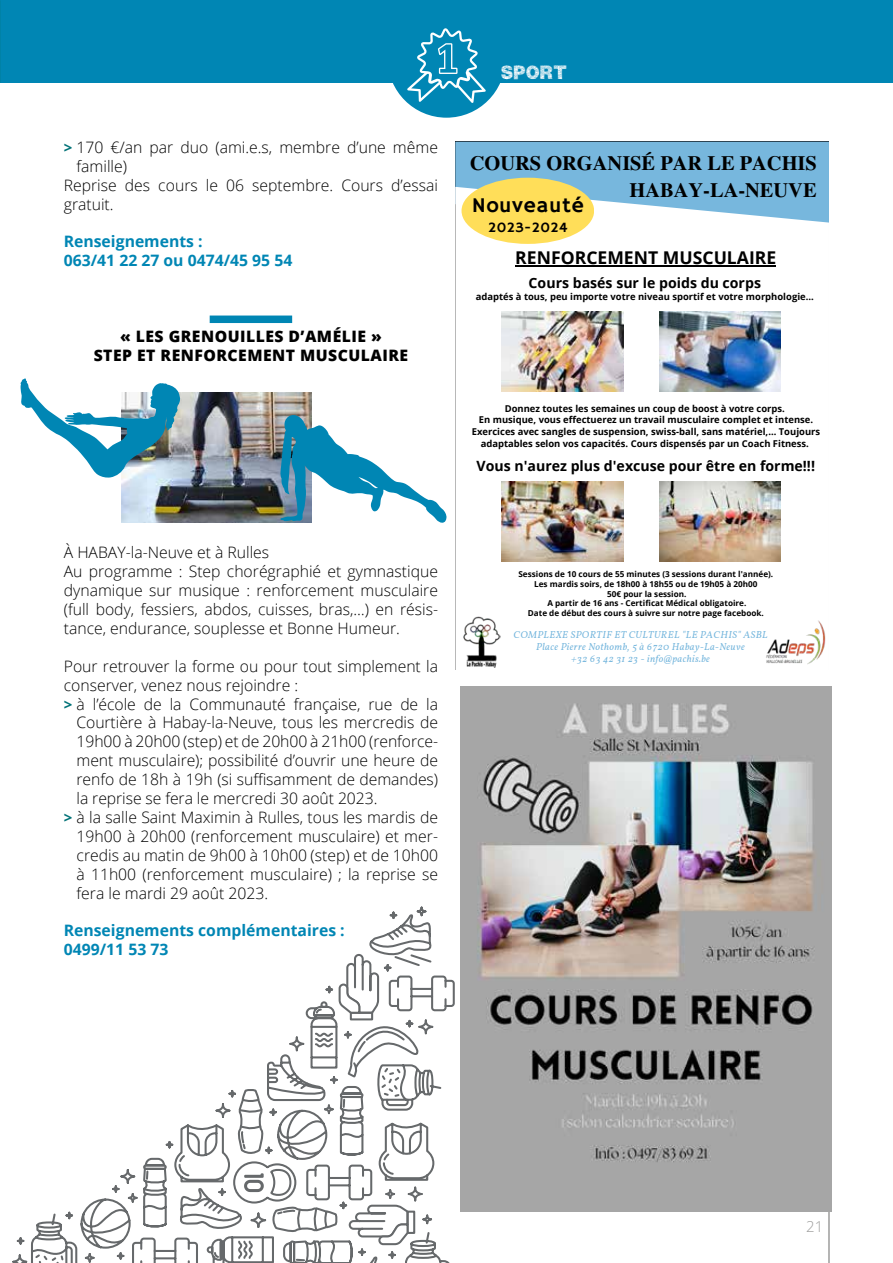
<style>
.page{position:relative;width:893px;height:1263px;background:#fff}
.page>*{position:absolute;margin:0;border:0;box-sizing:border-box;transform-origin:0 0}
.t1{font:21.45px "Hammersmith One";letter-spacing:.02em;color:#000}
.t2{font:700 20.4px "Te X Gyre Termes";color:#000}
.t3{font:700 17.55px "Open Sans";color:#000}
.t4{font:300 15.75px/18.9px "Open Sans";color:#000}
.t5{font:700 15.75px/18.9px "Open Sans";color:#0086b4}
.t6{font:800 15.75px/18.9px "Open Sans";letter-spacing:.03em;color:#000;text-align:center}
.t7{font:15.75px "Plaid";letter-spacing:.03em;color:#fff}
.t8{font:300 15px "Open Sans";color:#9d9d9c}
.t9{font:14.4px "Hammersmith One";letter-spacing:.02em;color:#000}
.t10{font:700 14.1px "Open Sans";color:#000}
.t11{font:italic 10.05px/11.9px "Vollkorn";letter-spacing:.04em;color:#77b7dd;text-align:center}
.t12{font:700 9.45px/11.9px "Open Sans";color:#000;text-align:center}
.t13{font:700 8.1px/9.6px "Open Sans";color:#000;text-align:center}
.s1{font-weight:700;font-size:15px;color:#007277}
</style>
<div class="page">
<hr style="left:828px;top:1211px;width:2px;height:52px;background:#9d9d9c">
<div style="left:0;top:0;width:893px;height:83px;background:#0086b4"></div>
<div style="left:388px;top:0;width:117px;height:118px;background:#0086b4;border-radius:50%"></div>
<svg style="left:407px;top:28px;width:79px;height:75px"></svg>
<div style="left:210px;top:315px;width:82px;height:8px;background:#0086b4"></div>
<svg style="left:455px;top:244px;width:326px;height:426px"></svg>
<svg style="left:455px;top:142px;width:374px;height:102px"></svg>
<img style="left:461px;top:612px;width:39px;height:55px">
<img style="left:763px;top:619px;width:63px;height:49px">
<img style="left:502px;top:312px;width:121px;height:80px">
<img style="left:659px;top:312px;width:122px;height:80px">
<img style="left:502px;top:482px;width:121px;height:80px">
<img style="left:659px;top:482px;width:122px;height:80px">
<hr style="left:515px;top:265px;width:261px;height:2px;background:#000">
<img style="left:461px;top:687px;width:371px;height:524px">
<img style="left:121px;top:392px;width:190px;height:131px">
<svg style="left:280px;top:415px;width:167px;height:108px"></svg>
<svg style="left:20px;top:378px;width:160px;height:100px"></svg>
<svg style="left:12px;top:912px;width:440px;height:351px"></svg>
<svg style="left:338px;top:953px;width:42px;height:68px"></svg>
<svg style="left:80px;top:1021px;width:352px;height:242px"></svg>
<p class="t4" style="left:64px;top:137px;width:376px"><span class="s1">&gt;</span> 170 €/an par duo (ami.e.s, membre d’une même</p>
<p class="t4" style="left:77px;top:156px;width:52px">famille)</p>
<p class="t4" style="left:64px;top:175px;width:376px">Reprise des cours le 06 septembre. Cours d’essai</p>
<p class="t4" style="left:64px;top:194px;width:51px">gratuit.</p>
<p class="t5" style="left:64px;top:232px;width:230px">Renseignements :<br>063/41 22 27 ou 0474/45 95 54</p>
<p class="t6" style="left:94px;top:326px;width:316px">« LES GRENOUILLES D’AMÉLIE »<br>STEP ET RENFORCEMENT MUSCULAIRE</p>
<p class="t4" style="left:64px;top:543px;width:376px">À HABAY-la-Neuve et à Rulles<br>Au programme : Step chorégraphié et gymnastique dynamique sur musique : renforcement musculaire (full body, fessiers, abdos, cuisses, bras,…) en résis&shy;tance, endurance, souplesse et Bonne Humeur.</p>
<p class="t4" style="left:64px;top:656px;width:376px">Pour retrouver la forme ou pour tout simplement la</p>
<p class="t4" style="left:64px;top:675px;width:236px">conserver, venez nous rejoindre :</p>
<p class="t4" style="left:64px;top:694px;width:376px"><span class="s1">&gt;</span> à l’école de la Communauté française, rue de la</p>
<p class="t4" style="left:77px;top:713px;width:363px">Courtière à Habay-la-Neuve, tous les mercredis de</p>
<p class="t4" style="left:77px;top:732px;width:363px">19h00 à 20h00 (step) et de 20h00 à 21h00 (renforce-</p>
<p class="t4" style="left:77px;top:751px;width:363px">ment musculaire); possibilité d’ouvrir une heure de</p>
<p class="t4" style="left:77px;top:770px;width:363px">renfo de 18h à 19h (si suffisamment de demandes)</p>
<p class="t4" style="left:77px;top:788px;width:302px">la reprise se fera le mercredi 30 août 2023.</p>
<p class="t4" style="left:64px;top:807px;width:376px"><span class="s1">&gt;</span> à la salle Saint Maximin à Rulles, tous les mardis de</p>
<p class="t4" style="left:77px;top:826px;width:363px">19h00 à 20h00 (renforcement musculaire) et mer-</p>
<p class="t4" style="left:77px;top:845px;width:363px">credis au matin de 9h00 à 10h00 (step) et de 10h00</p>
<p class="t4" style="left:77px;top:864px;width:363px">à 11h00 (renforcement musculaire) ; la reprise se</p>
<p class="t4" style="left:77px;top:883px;width:193px">fera le mardi 29 août 2023.</p>
<p class="t5" style="left:64px;top:921px;width:282px">Renseignements complémentaires :<br>0499/11 53 73</p>
<p class="t7" style="left:501px;top:64px;width:67px">SPORT</p>
<p class="t2" style="left:470px;top:148px;width:349px">COURS ORGANISÉ PAR LE PACHIS</p>
<h1 class="t1" style="left:472px;top:192px;width:114px">Nouveauté</h1>
<p class="t9" style="left:488px;top:219px;width:81px">2023-2024</p>
<p class="t2" style="left:629px;top:174px;width:189px">HABAY-LA-NEUVE</p>
<p class="t3" style="left:515px;top:245px;width:262px">RENFORCEMENT MUSCULAIRE</p>
<p class="t10" style="left:529px;top:273px;width:234px">Cours basés sur le poids du corps</p>
<p class="t12" style="left:476px;top:290px;width:339px">adaptés à tous, peu importe votre niveau sportif et votre morphologie...</p>
<p class="t12" style="left:472px;top:402px;width:350px">Donnez toutes les semaines un coup de boost à votre corps.<br>En musique, vous effectuerez un travail musculaire complet et intense.<br>Exercices avec sangles de suspension, swiss-ball, sans matériel,... Toujours adaptables selon vos capacités. Cours dispensés par un Coach Fitness.</p>
<p class="t10" style="left:477px;top:456px;width:340px">Vous n'aurez plus d'excuse pour être en forme!!!</p>
<p class="t13" style="left:518px;top:569px;width:256px">Sessions de 10 cours de 55 minutes (3 sessions durant l'année).<br>Les mardis soirs, de 18h00 à 18h55 ou de 19h05 à 20h00<br>50€ pour la session.<br>A partir de 16 ans - Certificat Médical obligatoire.<br>Date de début des cours à suivre sur notre page facebook.</p>
<p class="t11" style="left:514px;top:629px;width:256px">COMPLEXE SPORTIF ET CULTUREL "LE PACHIS" ASBL<br>Place Pierre Nothomb, 5 à 6720 Habay-La-Neuve<br>+32 63 42 31 23 - info@pachis.be</p>
<p class="t8" style="left:806px;top:1216px;width:19px">21</p>
</div>
